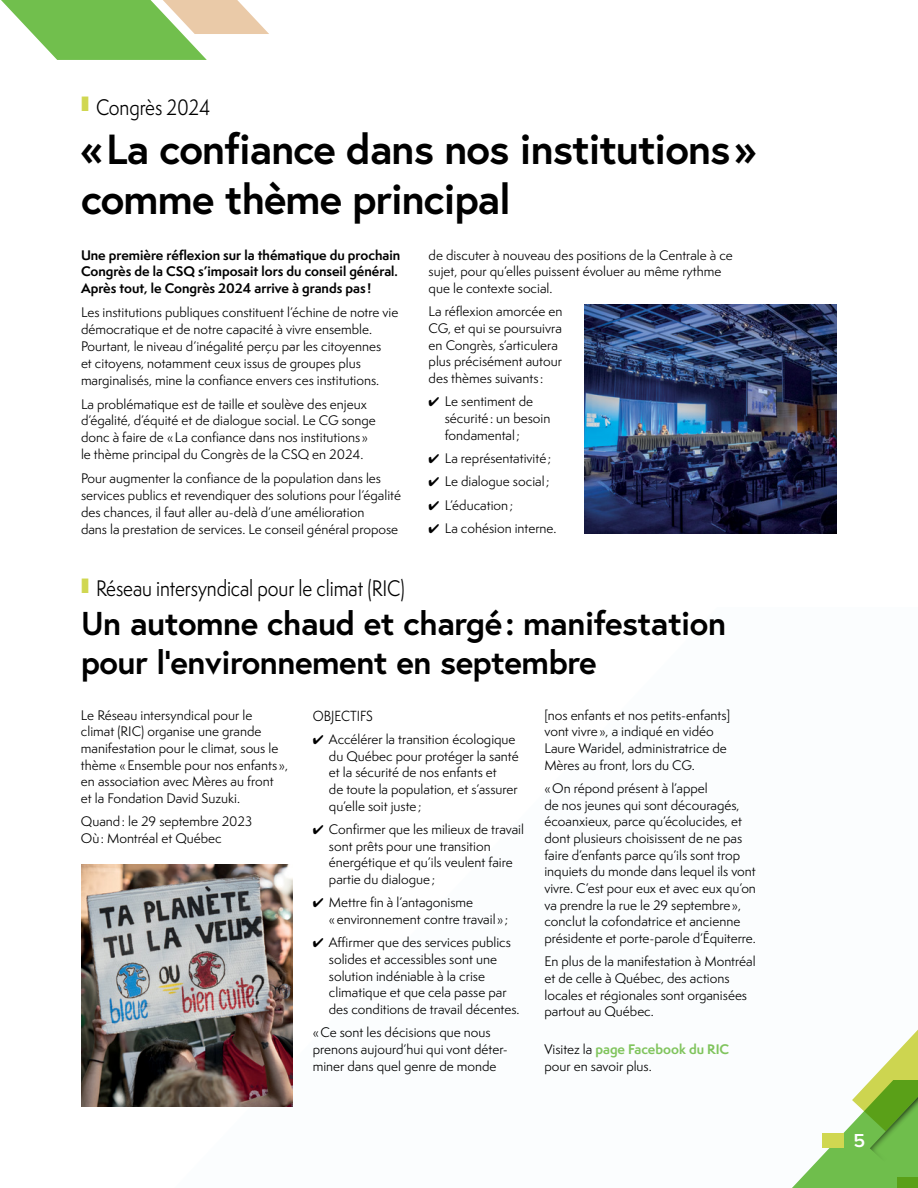
<style>
.page{position:relative;width:918px;height:1188px;background:#fff}
.page>*{position:absolute;margin:0;border:0;box-sizing:border-box;transform-origin:0 0}
.t1{font:700 42px/49.5px "Europa";letter-spacing:-.02em;color:#000}
.t2{font:700 33px/39px "Europa";letter-spacing:-.015em;color:#000}
.t3{font:20.7px "Semplicita Pro";letter-spacing:-.005em;color:#000;scale:.87 1}
.t4{font:600 19.5px "Proxima Nova";color:#fff}
.t5{font:13.5px "Semplicita Pro";color:#000;scale:.9 1}
.t6{font:12.75px/16.6px "Semplicita Pro";color:#000}
.t7{font:700 12.75px/17px "Semplicita Pro";color:#000}
.s1{font-weight:700;color:#80c45d}
</style>
<div class="page">
<svg style="left:1px;top:0;width:268px;height:60px"></svg>
<svg style="left:792px;top:1029px;width:126px;height:159px"></svg>
<div style="left:897px;top:1177px;width:21px;height:11px;background:#5aa018"></div>
<div style="left:822px;top:1133px;width:22px;height:14px;background:#d0d751"></div>
<img style="left:584px;top:304px;width:253px;height:230px">
<img style="left:81px;top:864px;width:211px;height:243px">
<h3 class="t3" style="left:81px;top:92px;width:150px"><sup>❙</sup> Congrès 2024</h3>
<h1 class="t1" style="left:81px;top:124px;width:676px">«La confiance dans nos institutions» comme thème principal</h1>
<p class="t7" style="left:81px;top:246px;width:321px">Une première réflexion sur la thématique du prochain<br>Congrès de la CSQ s’imposait lors du conseil général.<br>Après tout, le Congrès 2024 arrive à grands pas !</p>
<p class="t6" style="left:81px;top:304px;width:319px">Les institutions publiques constituent l’échine de notre vie démocratique et de notre capacité à vivre ensemble.<br>Pourtant, le niveau d’inégalité perçu par les citoyennes<br>et citoyens, notamment ceux issus de groupes plus marginalisés, mine la confiance envers ces institutions.</p>
<p class="t6" style="left:81px;top:395px;width:296px">La problématique est de taille et soulève des enjeux d’égalité, d’équité et de dialogue social. Le CG songe donc à faire de «La confiance dans nos institutions » le thème principal du Congrès de la CSQ en 2024.</p>
<p class="t6" style="left:81px;top:470px;width:322px">Pour augmenter la confiance de la population dans les services publics et revendiquer des solutions pour l’égalité des chances, il faut aller au-delà d’une amélioration<br>dans la prestation de services. Le conseil général propose</p>
<p class="t6" style="left:429px;top:246px;width:306px">de discuter à nouveau des positions de la Centrale à ce sujet, pour qu’elles puissent évoluer au même rythme que le contexte social.</p>
<p class="t6" style="left:429px;top:303px;width:135px">La réflexion amorcée en<br>CG, et qui se poursuivra en Congrès, s’articulera plus précisément autour des thèmes suivants :</p>
<p class="t6" style="left:445px;top:393px;width:107px;text-indent:-16px">✔ Le sentiment de sécurité: un besoin fondamental;</p>
<p class="t6" style="left:429px;top:450px;width:124px">✔ La représentativité;</p>
<p class="t6" style="left:429px;top:473px;width:123px">✔ Le dialogue social;</p>
<p class="t6" style="left:429px;top:496px;width:86px">✔ L’éducation;</p>
<p class="t6" style="left:429px;top:520px;width:130px">✔ La cohésion interne.</p>
<h3 class="t3" style="left:81px;top:574px;width:374px"><sup>❙</sup> Réseau intersyndical pour le climat (RIC)</h3>
<h2 class="t2" style="left:81px;top:603px;width:647px">Un automne chaud et chargé: manifestation pour l’environnement en septembre</h2>
<p class="t6" style="left:81px;top:706px;width:209px">Le Réseau intersyndical pour le climat (RIC) organise une grande manifestation pour le climat, sous le thème «Ensemble pour nos enfants », en association avec Mères au front<br>et la Fondation David Suzuki.</p>
<p class="t6" style="left:81px;top:813px;width:173px">Quand: le 29 septembre 2023<br>Où: Montréal et Québec</p>
<p class="t5" style="left:313px;top:706px;width:68px">OBJECTIFS</p>
<p class="t6" style="left:329px;top:731px;width:191px;text-indent:-16px">✔ Accélérer la transition écologique du Québec pour protéger la santé et la sécurité de nos enfants et<br>de toute la population, et s’assurer qu’elle soit juste;</p>
<p class="t6" style="left:329px;top:821px;width:197px;text-indent:-16px">✔ Confirmer que les milieux de travail sont prêts pour une transition énergétique et qu’ils veulent faire partie du dialogue;</p>
<p class="t6" style="left:329px;top:894px;width:181px;text-indent:-16px">✔ Mettre fin à l’antagonisme «environnement contre travail » ;</p>
<p class="t6" style="left:329px;top:934px;width:192px;text-indent:-16px">✔ Affirmer que des services publics solides et accessibles sont une solution indéniable à la crise climatique et que cela passe par des conditions de travail décentes.</p>
<p class="t6" style="left:313px;top:1024px;width:195px">«Ce sont les décisions que nous prenons aujourd’hui qui vont déter&shy;miner dans quel genre de monde</p>
<p class="t6" style="left:544px;top:706px;width:187px">[nos enfants et nos petits-enfants] vont vivre», a indiqué en vidéo<br>Laure Waridel, administratrice de<br>Mères au front, lors du CG.</p>
<p class="t6" style="left:544px;top:780px;width:213px">«On répond présent à l’appel<br>de nos jeunes qui sont découragés, écoanxieux, parce qu’écolucides, et dont plusieurs choisissent de ne pas faire d’enfants parce qu’ils sont trop inquiets du monde dans lequel ils vont vivre. C’est pour eux et avec eux qu’on va prendre la rue le 29 septembre», conclut la cofondatrice et ancienne présidente et porte-parole d’Équiterre.</p>
<p class="t6" style="left:544px;top:953px;width:213px">En plus de la manifestation à Montréal et de celle à Québec, des actions locales et régionales sont organisées partout au Québec.</p>
<p class="t6" style="left:544px;top:1041px;width:186px">Visitez la <span class="s1">page Facebook du RIC </span>pour en savoir plus.</p>
<h3 class="t4" style="left:854px;top:1131px;width:13px">5</h3>
</div>
